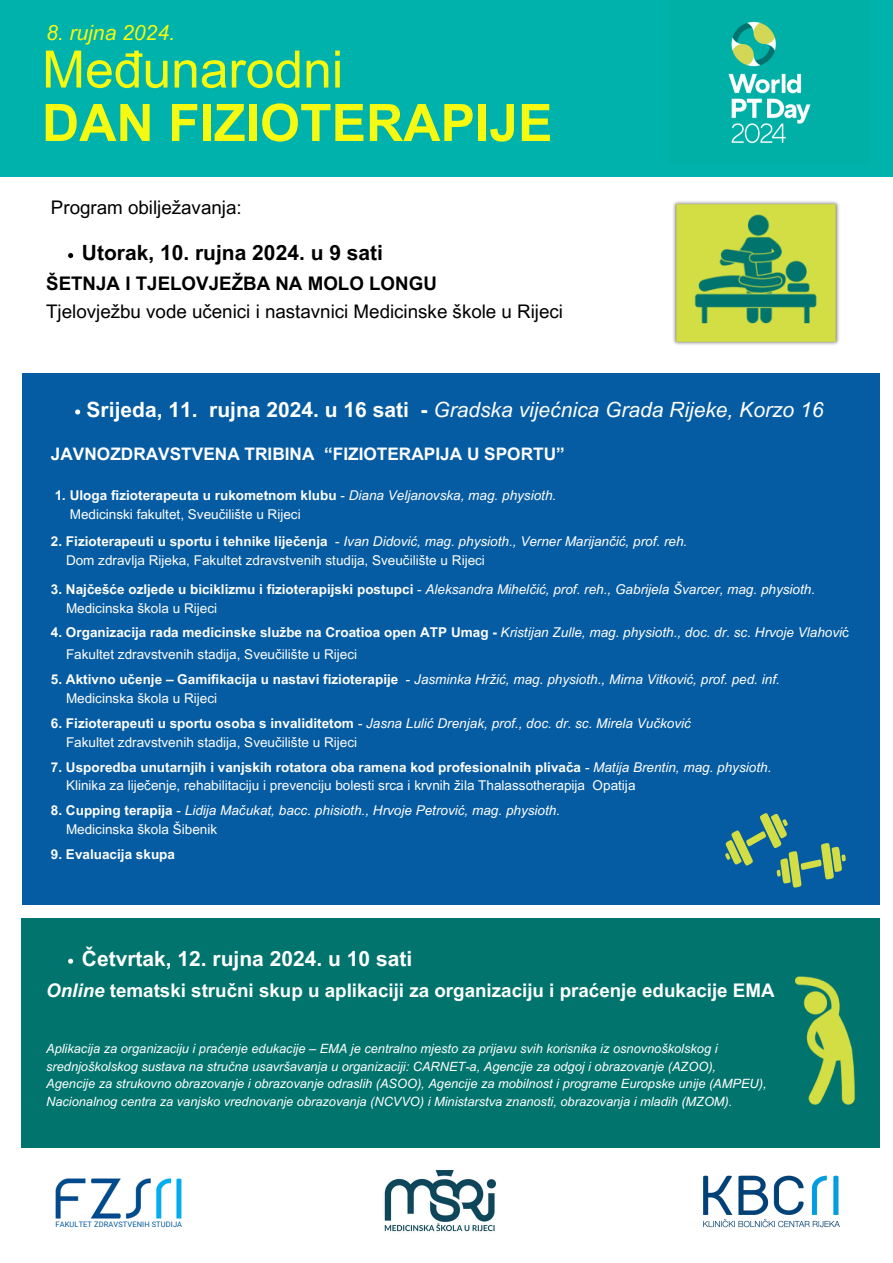
<style>
.page{position:relative;width:893px;height:1263px;background:#fff}
.page>*{position:absolute;margin:0;border:0;box-sizing:border-box;transform-origin:0 0}
.t1{font:700 51.6px/53.4px "Arial MT Pro";color:#f6fa10}
.t2{font:italic 21.08px "Arial MT Pro";color:#f6fa10}
.t3{font:italic 21px "Arial MT Pro";color:#fff}
.t4{font:700 21px "Arial MT Pro";color:#fff}
.t5{font:700 21px "Arial MT Pro";color:#000}
.t6{font:18.75px "Arial MT Pro";color:#000}
.t7{font:700 18.75px "Arial MT Pro";color:#fff}
.t8{font:700 18.75px "Arial MT Pro";color:#000}
.t9{font:700 17.25px "Arial MT Pro";color:#fff}
.t10{font:italic 13.5px "Arial MT Pro";color:#fff}
.t11{font:13.5px "Arial MT Pro";color:#fff}
.t12{font:700 13.5px "Arial MT Pro";color:#fff}
.t13{font:italic 12.75px/17.4px "Arial MT Pro";color:#fff}
.t14{font:7.57px "Roboto";letter-spacing:.01em;color:#02599b}
.s1{font-weight:400}
.s2{font-weight:700;font-style:normal}
.s3{font-style:italic}
.s4{font-weight:400;font-style:italic}
.s5{font-style:normal}
</style>
<div class="page">
<div style="left:21px;top:918px;width:858px;height:230px;background:#00746d"></div>
<img style="left:703px;top:1175px;width:137px;height:53px">
<div style="left:0;top:0;width:893px;height:177px;background:#00b2ac"></div>
<img style="left:728px;top:21px;width:83px;height:123px">
<div style="left:22px;top:373px;width:857px;height:532px;background:#065ca2"></div>
<svg style="left:75px;top:409px;width:5px;height:5px"></svg>
<img style="left:55px;top:1178px;width:127px;height:41px">
<img style="left:384px;top:1170px;width:112px;height:62px">
<img style="left:673px;top:201px;width:166px;height:144px">
<img style="left:794px;top:976px;width:62px;height:129px">
<svg style="left:725px;top:813px;width:121px;height:75px"></svg>
<svg style="left:68px;top:253px;width:5px;height:5px"></svg>
<svg style="left:68px;top:959px;width:5px;height:5px"></svg>
<p class="t2" style="left:46px;top:24px;width:130px">8. rujna 2024.</p>
<p class="t1" style="left:42px;top:49px;width:512px"><span class="s1">Međunarodni<br></span>DAN FIZIOTERAPIJE</p>
<h4 class="t6" style="left:51px;top:200px;width:192px">Program obilježavanja:</h4>
<h3 class="t5" style="left:82px;top:245px;width:303px">Utorak, 10. rujna 2024. u 9 sati</h3>
<h3 class="t8" style="left:46px;top:276px;width:392px">ŠETNJA I TJELOVJEŽBA NA MOLO LONGU</h3>
<h3 class="t6" style="left:46px;top:304px;width:518px">Tjelovježbu vode učenici i nastavnici Medicinske škole u Rijeci</h3>
<p class="t3" style="left:87px;top:402px;width:738px"><span class="s2">Srijeda, 11. rujna 2024. u 16 sati -</span> Gradska vijećnica Grada Rijeke, Korzo 16</p>
<p class="t9" style="left:51px;top:447px;width:515px">JAVNOZDRAVSTVENA TRIBINA “FIZIOTERAPIJA U SPORTU”</p>
<h5 class="t12" style="left:55px;top:490px;width:503px">1<span class="s3">.</span> Uloga fizioterapeuta u rukometnom klubu <span class="s1">-</span> <span class="s4">Diana Veljanovska, mag. physioth.</span></h5>
<p class="t11" style="left:70px;top:509px;width:232px">Medicinski fakultet, Sveučilište u Rijeci</p>
<h3 class="t10" style="left:51px;top:536px;width:638px"><span class="s2">2. Fizioterapeuti u sportu i tehnike liječenja</span> <span class="s5">-</span> Ivan Didović, mag. physioth., Verner Marijančić, prof. reh.</h3>
<p class="t11" style="left:66px;top:555px;width:420px">Dom zdravlja Rijeka, Fakultet zdravstvenih studija, Sveučilište u Rijeci</p>
<p class="t10" style="left:51px;top:584px;width:765px"><span class="s2">3. Najčešće ozljede u biciklizmu i fizioterapijski postupci</span> <span class="s5">-</span> Aleksandra Mihelčić, prof. reh., Gabrijela Švarcer, mag. physioth.</p>
<p class="t11" style="left:66px;top:603px;width:153px">Medicinska škola u Rijeci</p>
<p class="t12" style="left:51px;top:628px;width:799px">4. Organizacija rada medicinske službe na Croatioa open ATP Umag - <span class="s4">Kristijan Zulle, mag. physioth., doc. dr. sc. Hrvoje Vlahovi</span><span class="s1">ć</span></p>
<p class="t11" style="left:66px;top:649px;width:293px">Fakultet zdravstvenih stadija, Sveučilište u Rijeci</p>
<p class="t10" style="left:51px;top:674px;width:730px"><span class="s2">5. Aktivno učenje – Gamifikacija u nastavi fizioterapije</span> <span class="s5">-</span> Jasminka Hržić, mag. physioth., Mirna Vitković, prof. ped. inf.</p>
<p class="t11" style="left:66px;top:693px;width:153px">Medicinska škola u Rijeci</p>
<p class="t10" style="left:51px;top:718px;width:641px"><span class="s2">6. Fizioterapeuti u sportu osoba s invaliditetom</span> - Jasna Lulić Drenjak, prof., doc. dr. sc. Mirela Vučković</p>
<p class="t11" style="left:66px;top:737px;width:293px">Fakultet zdravstvenih stadija, Sveučilište u Rijeci</p>
<p class="t12" style="left:51px;top:762px;width:722px">7. Usporedba unutarnjih i vanjskih rotatora oba ramena kod profesionalnih plivača <span class="s4">- Matija Brentin, mag. physioth.</span></p>
<p class="t11" style="left:66px;top:780px;width:571px">Klinika za liječenje, rehabilitaciju i prevenciju bolesti srca i krvnih žila Thalassotherapija Opatija</p>
<p class="t10" style="left:51px;top:805px;width:511px"><span class="s2">8. Cupping terapija</span> <span class="s5">-</span> Lidija Mačukat, bacc. phisioth., Hrvoje Petrović, mag. physioth.</p>
<p class="t11" style="left:66px;top:824px;width:153px">Medicinska škola Šibenik</p>
<p class="t12" style="left:51px;top:849px;width:126px">9. Evaluacija skupa</p>
<p class="t4" style="left:82px;top:951px;width:332px">Četvrtak, 12. rujna 2024. u 10 sati</p>
<p class="t7" style="left:46px;top:984px;width:730px"><span class="s3">Online</span> tematski stručni skup u aplikaciji za organizaciju i praćenje edukacije EMA</p>
<p class="t13" style="left:46px;top:1041px;width:673px">Aplikacija za organizaciju i praćenje edukacije – EMA je centralno mjesto za prijavu svih korisnika iz osnovnoškolskog i srednjoškolskog sustava na stručna usavršavanja u organizaciji: CARNET-a, Agencije za odgoj i obrazovanje (AZOO),</p>
<p class="t13" style="left:46px;top:1076px;width:722px">Agencije za strukovno obrazovanje i obrazovanje odraslih (ASOO), Agencije za mobilnost i programe Europske unije (AMPEU),<br>Nacionalnog centra za vanjsko vrednovanje obrazovanja (NCVVO) i Ministarstva znanosti, obrazovanja i mladih (MZOM).</p>
<p class="t14" style="left:56px;top:1220px;width:128px">FAKULTET ZDRAVSTVENIH STUDIJA</p>
</div>
